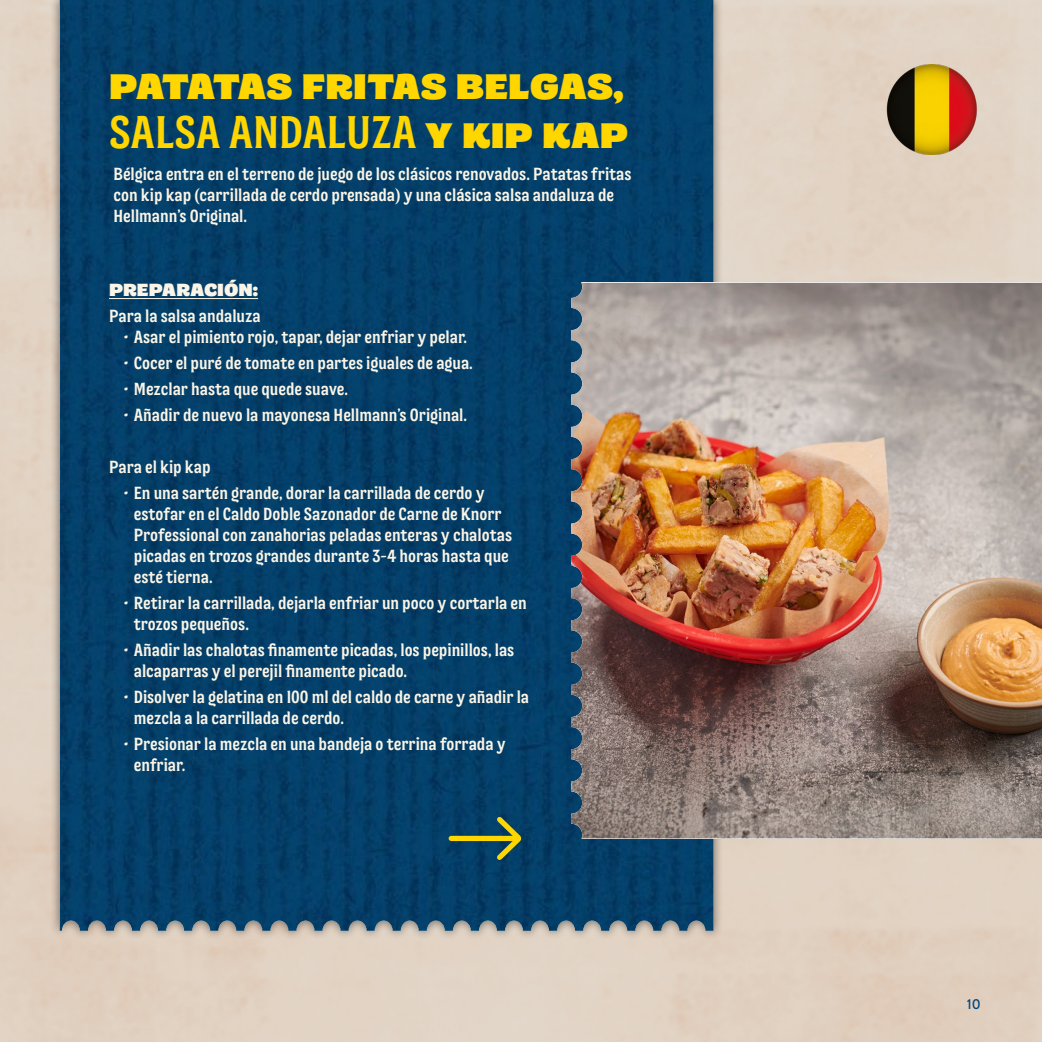
<style>
.page{position:relative;width:1042px;height:1042px;background:#e1d3c3}
.page>*{position:absolute;margin:0;border:0;box-sizing:border-box;transform-origin:0 0}
.t1{font:condensed 45.5px "Dollop Serif";color:#ffd600}
.t2{font:expanded 35.35px "Dollop Serif";color:#ffd600}
.t3{font:condensed 17.5px/21px "Dollop Serif";color:#fbf5e7}
.t4{font:expanded 17.5px "Dollop Serif";color:#fbf5e7}
.t5{font:500 14px "Brandon Text";color:#00477f}
.s1{font-stretch:expanded;font-size:35.35px}
</style>
<div class="page">
<div style="left:50px;top:0;width:673px;height:940px;background:#000;opacity:.5"></div>
<img style="left:60px;top:0;width:653px;height:931px">
<img style="left:571px;top:283px;width:471px;height:555px">
<hr style="left:109px;top:298px;width:149px;height:1px;background:#fbf5e7">
<div style="left:451px;top:836px;width:67px;height:5px;background:#ffd600"></div>
<svg style="left:492px;top:812px;width:34px;height:53px;background:#3d604f"></svg>
<img style="left:880px;top:65px;width:99px;height:89px">
<h2 class="t2" style="left:109px;top:64px;width:516px">PATATAS FRITAS BELGAS,</h2>
<h1 class="t1" style="left:109px;top:106px;width:521px">SALSA ANDALUZA <span class="s1">Y KIP KAP</span></h1>
<p class="t3" style="left:114px;top:164px;width:519px">Bélgica entra en el terreno de juego de los clásicos renovados. Patatas fritas con kip kap (carrillada de cerdo prensada) y una clásica salsa andaluza de<br>Hellmann’s Original.</p>
<p class="t4" style="left:109px;top:279px;width:151px">PREPARACIÓN:</p>
<p class="t3" style="left:109px;top:306px;width:153px">Para la salsa andaluza</p>
<p class="t3" style="left:124px;top:327px;width:345px">• Asar el pimiento rojo, tapar, dejar enfriar y pelar.</p>
<p class="t3" style="left:124px;top:353px;width:350px">• Cocer el puré de tomate en partes iguales de agua.</p>
<p class="t3" style="left:124px;top:379px;width:226px">• Mezclar hasta que quede suave.</p>
<p class="t3" style="left:124px;top:405px;width:345px">• Añadir de nuevo la mayonesa Hellmann’s Original.</p>
<p class="t3" style="left:109px;top:456px;width:103px">Para el kip kap</p>
<p class="t3" style="left:134px;top:482px;width:380px;text-indent:-10px">• En una sartén grande, dorar la carrillada de cerdo y estofar en el Caldo Doble Sazonador de Carne de Knorr Professional con zanahorias peladas enteras y chalotas picadas en trozos grandes durante 3-4 horas hasta que esté tierna.</p>
<p class="t3" style="left:134px;top:592px;width:394px;text-indent:-10px">• Retirar la carrillada, dejarla enfriar un poco y cortarla en trozos pequeños.</p>
<p class="t3" style="left:134px;top:639px;width:382px;text-indent:-10px">• Añadir las chalotas finamente picadas, los pepinillos, las alcaparras y el perejil finamente picado.</p>
<p class="t3" style="left:134px;top:686px;width:397px;text-indent:-10px">• Disolver la gelatina en 100 ml del caldo de carne y añadir la mezcla a la carrillada de cerdo.</p>
<p class="t3" style="left:134px;top:733px;width:373px;text-indent:-10px">• Presionar la mezcla en una bandeja o terrina forrada y enfriar.</p>
<p class="t5" style="left:967px;top:994px;width:15px">10</p>
</div>
